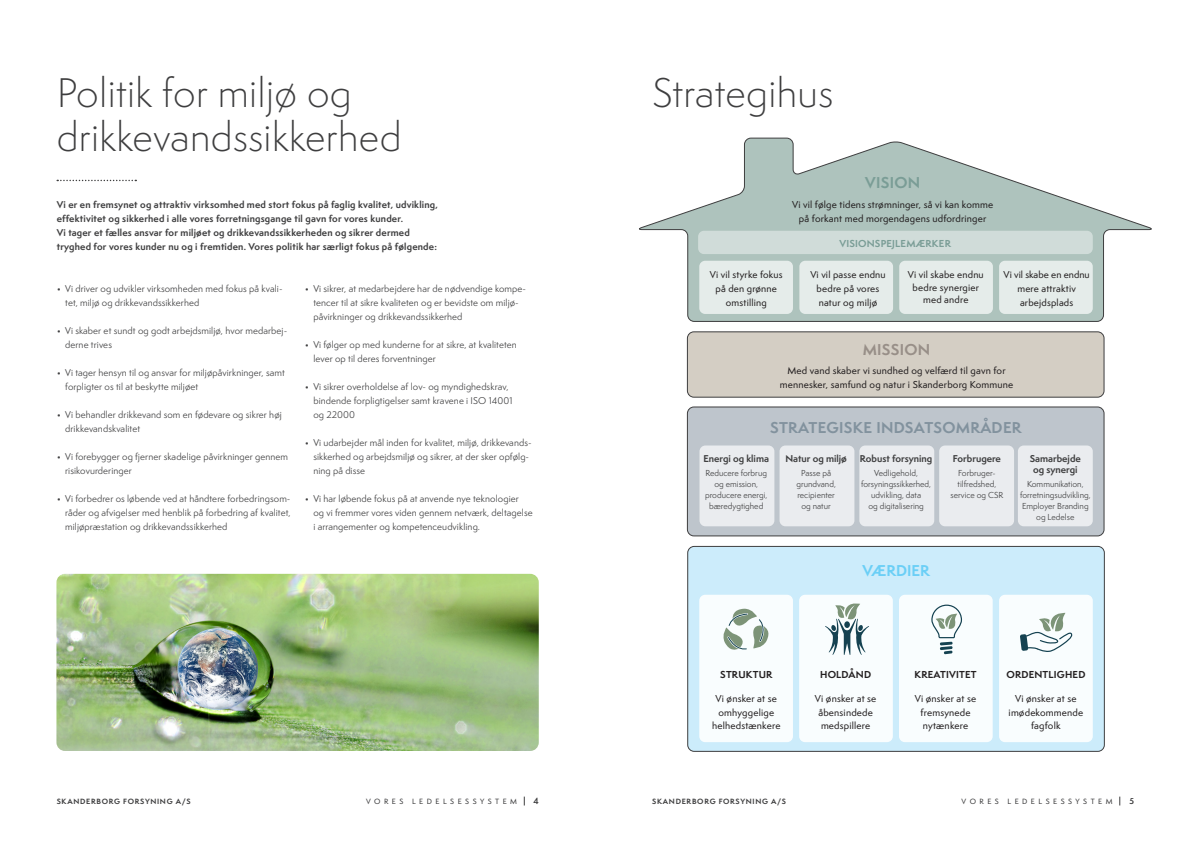
<style>
.page{position:relative;width:1191px;height:842px;background:#fff}
.page>*{position:absolute;margin:0;border:0;box-sizing:border-box;transform-origin:0 0}
.Overskrift{font:300 38px/44px "Semplicita Pro";letter-spacing:.01em;color:#3e3e3f}
.Årsrap_Brødtekst{font:700 14.5px "Semplicita Pro";letter-spacing:.02em;color:#82929e}
.Årsrap_Brødtekst-2{font:700 14.5px "Semplicita Pro";letter-spacing:.02em;color:#988f88}
.Årsrap_Brødtekst-3{font:700 14.5px "Semplicita Pro";color:#6bcff6}
.Årsrap_Brødtekst-4{font:700 14.5px "Semplicita Pro";letter-spacing:.02em;color:#7a9d96}
.Årsrap_Brødtekst-5{font:700 9.3px "Semplicita Pro";letter-spacing:.02em;color:#231f20}
.Årsrap_Brødtekst-6{font:700 9.3px "Semplicita Pro";letter-spacing:.02em;color:#7a9d96}
.Årsrap_Brødtekst-7{font:500 9.2px/13.8px "Semplicita Pro";letter-spacing:.02em;color:#231f20;text-align:center}
.Årsrap_Brødtekst-8{font:500 9.1px/13.8px "Semplicita Pro";letter-spacing:.02em;color:#231f20;text-align:center}
.t1{font:700 9.1px/11px "Semplicita Pro";color:#3e3e3f;text-align:center}
.AG_Brødtekst{font:9px/14px "Semplicita Pro";letter-spacing:.01em;color:#3e3e3f}
.Manchet{font:700 9px/14px "Semplicita Pro";letter-spacing:.02em;color:#3e3e3f}
.t2{font:8px/11px "Semplicita Pro";color:#3e3e3f;text-align:center}
.t3{font:700 8px "Semplicita Pro";color:#3e3e3f}
.t4{font:700 7px "Semplicita Pro";letter-spacing:.1em;color:#3e3e3f}
.t5{font:500 7px "Semplicita Pro";letter-spacing:.5em;color:#3e3e3f}
</style>
<div class="page">
<div style="left:687px;top:546px;width:417px;height:205px;background:#ccecfb;border-radius:7px"></div>
<div style="left:687px;top:546px;width:417px;height:205px;border:1px solid #3e3e3f;border-radius:7px"></div>
<svg style="left:639px;top:138px;width:513px;height:184px"></svg>
<div style="left:687px;top:407px;width:417px;height:129px;background:#bec5cc;border-radius:7px"></div>
<div style="left:687px;top:407px;width:417px;height:129px;border:1px solid #3e3e3f;border-radius:7px"></div>
<div style="left:687px;top:332px;width:417px;height:65px;background:#d4cec4;border-radius:7px"></div>
<div style="left:687px;top:332px;width:417px;height:65px;border:1px solid #3e3e3f;border-radius:7px"></div>
<svg style="left:57px;top:180px;width:79px;height:1px"></svg>
<img style="left:56px;top:574px;width:483px;height:177px">
<div style="left:699px;top:595px;width:94px;height:147px;background:#fff;border-radius:6px"></div>
<div style="left:799px;top:595px;width:94px;height:147px;background:#fff;border-radius:6px"></div>
<div style="left:899px;top:595px;width:93px;height:147px;background:#fff;border-radius:6px"></div>
<div style="left:999px;top:595px;width:93px;height:147px;background:#fff;border-radius:6px"></div>
<div style="left:699px;top:261px;width:94px;height:53px;background:#e5ecea;border-radius:6px"></div>
<div style="left:799px;top:261px;width:94px;height:53px;background:#e5ecea;border-radius:6px"></div>
<div style="left:899px;top:261px;width:94px;height:53px;background:#e5ecea;border-radius:6px"></div>
<div style="left:999px;top:261px;width:93px;height:53px;background:#e5ecea;border-radius:6px"></div>
<div style="left:698px;top:231px;width:394px;height:23px;background:#d0dcd9;border-radius:6px"></div>
<svg style="left:931px;top:604px;width:31px;height:50px"></svg>
<svg style="left:825px;top:603px;width:44px;height:52px"></svg>
<svg style="left:1020px;top:612px;width:53px;height:40px"></svg>
<svg style="left:723px;top:609px;width:46px;height:41px"></svg>
<div style="left:699px;top:445px;width:75px;height:81px;background:#eaecef;border-radius:6px"></div>
<div style="left:779px;top:445px;width:75px;height:81px;background:#eaecef;border-radius:6px"></div>
<div style="left:859px;top:445px;width:75px;height:81px;background:#eaecef;border-radius:6px"></div>
<div style="left:939px;top:445px;width:75px;height:81px;background:#eaecef;border-radius:6px"></div>
<div style="left:1018px;top:445px;width:74px;height:81px;background:#eaecef;border-radius:6px"></div>
<p class="Overskrift" style="left:57px;top:71px;width:346px">Politik for miljø og drikkevandssikkerhed</p>
<p class="Manchet" style="left:57px;top:197px;width:383px">Vi er en fremsynet og attraktiv virksomhed med stort fokus på faglig kvalitet, udvikling, effektivitet og sikkerhed i alle vores forretningsgange til gavn for vores kunder.<br>Vi tager et fælles ansvar for miljøet og drikkevandssikkerheden og sikrer dermed tryghed for vores kunder nu og i fremtiden. Vores politik har særligt fokus på følgende:</p>
<p class="AG_Brødtekst" style="left:65px;top:281px;width:219px;text-indent:-9px">• Vi driver og udvikler virksomheden med fokus på kvali&shy;tet, miljø og drikkevandssikkerhed</p>
<p class="AG_Brødtekst" style="left:65px;top:323px;width:223px;text-indent:-9px">• Vi skaber et sundt og godt arbejdsmiljø, hvor medarbej&shy;derne trives</p>
<p class="AG_Brødtekst" style="left:65px;top:365px;width:221px;text-indent:-9px">• Vi tager hensyn til og ansvar for miljøpåvirkninger, samt forpligter os til at beskytte miljøet</p>
<p class="AG_Brødtekst" style="left:65px;top:407px;width:218px;text-indent:-9px">• Vi behandler drikkevand som en fødevare og sikrer høj drikkevandskvalitet</p>
<p class="AG_Brødtekst" style="left:65px;top:449px;width:224px;text-indent:-9px">• Vi forebygger og fjerner skadelige påvirkninger gennem risikovurderinger</p>
<p class="AG_Brødtekst" style="left:65px;top:491px;width:227px;text-align:justify;text-indent:-9px">• Vi forbedrer os løbende ved at håndtere forbedringsom&shy;råder og afvigelser med henblik på forbedring af kvalitet, miljøpræstation og drikkevandssikkerhed</p>
<p class="AG_Brødtekst" style="left:313px;top:281px;width:214px;text-indent:-9px">• Vi sikrer, at medarbejdere har de nødvendige kompe&shy;tencer til at sikre kvaliteten og er bevidste om miljø&shy;påvirkninger og drikkevandssikkerhed</p>
<p class="AG_Brødtekst" style="left:313px;top:337px;width:205px;text-indent:-9px">• Vi følger op med kunderne for at sikre, at kvaliteten lever op til deres forventninger</p>
<p class="AG_Brødtekst" style="left:313px;top:379px;width:201px;text-indent:-9px">• Vi sikrer overholdelse af lov- og myndighedskrav, bindende forpligtigelser samt kravene i ISO 14001 og 22000</p>
<p class="AG_Brødtekst" style="left:313px;top:435px;width:220px;text-indent:-9px">• Vi udarbejder mål inden for kvalitet, miljø, drikkevands&shy;sikkerhed og arbejdsmiljø og sikrer, at der sker opfølg&shy;ning på disse</p>
<p class="AG_Brødtekst" style="left:313px;top:491px;width:221px;text-indent:-9px">• Vi har løbende fokus på at anvende nye teknologier<br>og vi fremmer vores viden gennem netværk, deltagelse i arrangementer og kompetenceudvikling.</p>
<p class="Overskrift" style="left:652px;top:71px;width:182px">Strategihus</p>
<p class="Årsrap_Brødtekst-4" style="left:865px;top:172px;width:56px">VISION</p>
<p class="Årsrap_Brødtekst-7" style="left:792px;top:198px;width:203px">Vi vil følge tidens strømninger, så vi kan komme på forkant med morgendagens udfordringer</p>
<p class="Årsrap_Brødtekst-6" style="left:839px;top:236px;width:113px">VISIONSPEJLEMÆRKER</p>
<p class="Årsrap_Brødtekst-8" style="left:710px;top:268px;width:74px">Vi vil styrke fokus på den grønne omstilling</p>
<p class="Årsrap_Brødtekst-8" style="left:810px;top:268px;width:77px">Vi vil passe endnu bedre på vores natur og miljø</p>
<p class="Årsrap_Brødtekst-8" style="left:908px;top:268px;width:77px;line-height:12.4px">Vi vil skabe endnu bedre synergier med andre</p>
<p class="Årsrap_Brødtekst-8" style="left:1003px;top:268px;width:87px">Vi vil skabe en endnu mere attraktiv arbejdsplads</p>
<p class="Årsrap_Brødtekst-2" style="left:862px;top:338px;width:69px">MISSION</p>
<p class="Årsrap_Brødtekst-7" style="left:779px;top:364px;width:235px">Med vand skaber vi sundhed og velfærd til gavn for mennesker, samfund og natur i Skanderborg Kommune</p>
<p class="Årsrap_Brødtekst" style="left:770px;top:417px;width:253px">STRATEGISKE INDSATSOMRÅDER</p>
<p class="t1" style="left:703px;top:453px;width:67px">Energi og klima</p>
<p class="t2" style="left:705px;top:468px;width:64px">Reducere forbrug og emission, producere energi, bæredygtighed</p>
<p class="t1" style="left:785px;top:453px;width:63px">Natur og miljø</p>
<p class="t2" style="left:796px;top:468px;width:41px">Passe på grundvand, recipienter og natur</p>
<p class="t1" style="left:860px;top:453px;width:74px">Robust forsyning</p>
<p class="t2" style="left:861px;top:468px;width:72px">Vedligehold, forsyningssikkerhed, udvikling, data<br>og digitalisering</p>
<p class="Årsrap_Brødtekst-3" style="left:862px;top:560px;width:69px">VÆRDIER</p>
<p class="t1" style="left:953px;top:453px;width:50px">Forbrugere</p>
<p class="t2" style="left:950px;top:468px;width:54px">Forbruger&shy;tilfredshed, service og CSR</p>
<p class="t1" style="left:1029px;top:453px;width:53px">Samarbejde og synergi</p>
<p class="t2" style="left:1020px;top:479px;width:72px">Kommunikation, forretningsudvikling,<br>Employer Branding og Ledelse</p>
<p class="Årsrap_Brødtekst-5" style="left:720px;top:668px;width:54px">STRUKTUR</p>
<p class="Årsrap_Brødtekst-7" style="left:712px;top:691px;width:70px">Vi ønsker at se omhyggelige helhedstænkere</p>
<p class="Årsrap_Brødtekst-5" style="left:820px;top:668px;width:52px">HOLDÅND</p>
<p class="Årsrap_Brødtekst-7" style="left:815px;top:691px;width:63px">Vi ønsker at se åbensindede medspillere</p>
<p class="Årsrap_Brødtekst-5" style="left:914px;top:668px;width:64px">KREATIVITET</p>
<p class="Årsrap_Brødtekst-7" style="left:914px;top:691px;width:63px">Vi ønsker at se fremsynede nytænkere</p>
<p class="Årsrap_Brødtekst-5" style="left:1006px;top:668px;width:81px">ORDENTLIGHED</p>
<p class="Årsrap_Brødtekst-7" style="left:1015px;top:691px;width:63px">Vi ønsker at se</p>
<p class="Årsrap_Brødtekst-7" style="left:1008px;top:705px;width:76px">imødekommende fagfolk</p>
<p class="t4" style="left:57px;top:796px;width:135px">SKANDERBORG FORSYNING A/S</p>
<p class="t5" style="left:366px;top:796px;width:152px">VORES LEDELSESSYSTEM</p>
<p class="t3" style="left:533px;top:795px;width:7px">4</p>
<p class="t4" style="left:652px;top:796px;width:135px">SKANDERBORG FORSYNING A/S</p>
<p class="t5" style="left:961px;top:796px;width:152px">VORES LEDELSESSYSTEM</p>
<p class="t3" style="left:1129px;top:795px;width:6px">5</p>
</div>
